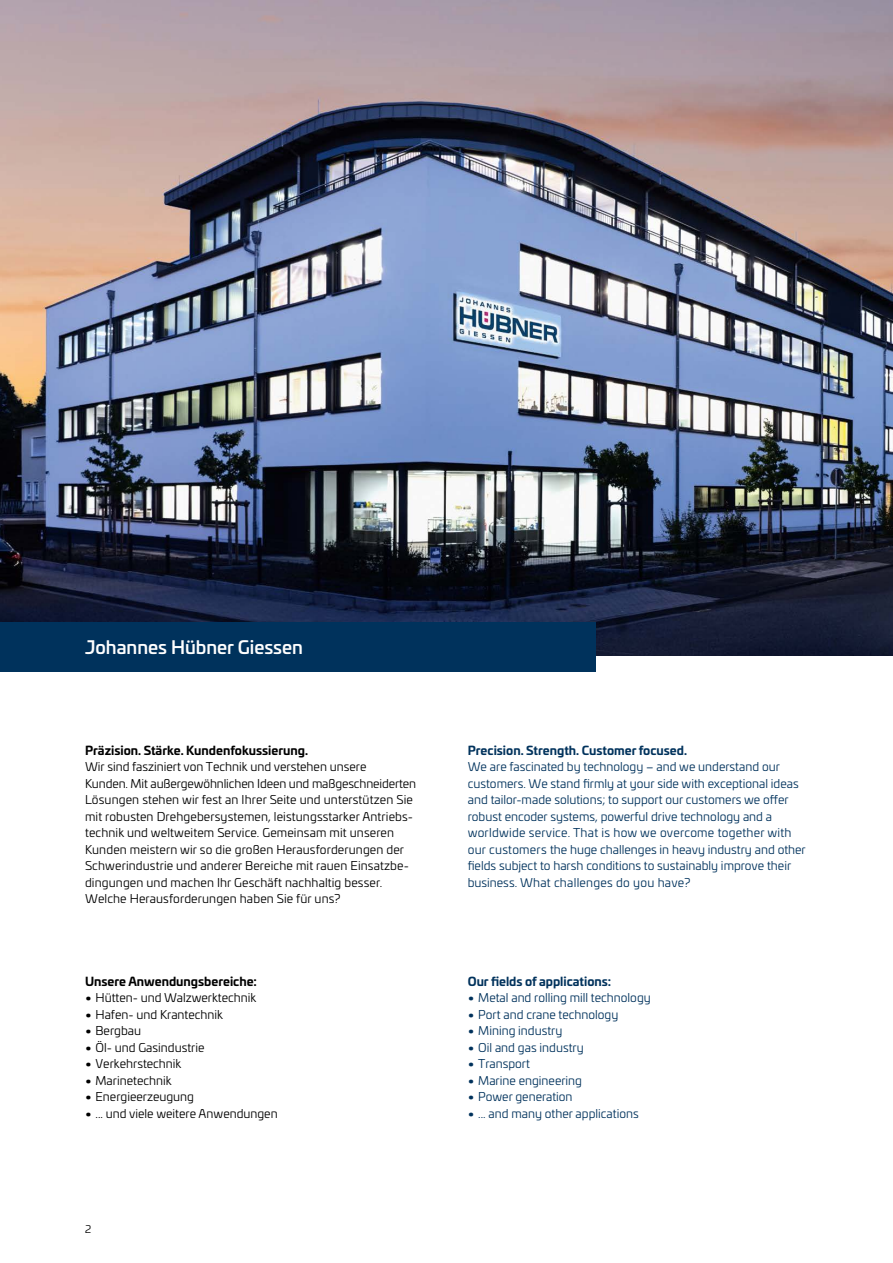
<style>
.page{position:relative;width:893px;height:1263px;background:#fff}
.page>*{position:absolute;margin:0;border:0;box-sizing:border-box;transform-origin:0 0}
.t1{font:500 18px "Univia Pro";color:#fff}
.t2{font:12px/16.5px "Univia Pro";letter-spacing:.01em;color:#000}
.t3{font:12px/16.5px "Univia Pro";color:#00325c}
.t4{font:700 12px "Univia Pro";color:#000}
.t5{font:700 12px "Univia Pro";color:#00325c}
.t6{font:10.5px "Univia Pro";color:#000}
.s1{font-weight:700}
</style>
<div class="page">
<img style="left:0;top:0;width:893px;height:656px">
<div style="left:0;top:623px;width:595px;height:49px;background:#00325c"></div>
<h1 class="t1" style="left:85px;top:634px;width:219px">Johannes Hübner Giessen</h1>
<p class="t4" style="left:85px;top:741px;width:224px">Präzision. Stärke. Kundenfokussierung.</p>
<p class="t2" style="left:85px;top:758px;width:333px">Wir sind fasziniert von Technik und verstehen unsere<br>Kunden. Mit außergewöhnlichen Ideen und maßgeschneiderten Lösungen stehen wir fest an Ihrer Seite und unterstützen Sie mit robusten Drehgebersystemen, leistungsstarker Antriebs&shy;technik und weltweitem Service. Gemeinsam mit unseren Kunden meistern wir so die großen Herausforderungen der Schwerindustrie und anderer Bereiche mit rauen Einsatzbe&shy;dingungen und machen Ihr Geschäft nachhaltig besser.<br>Welche Herausforderungen haben Sie für uns?</p>
<p class="t4" style="left:85px;top:972px;width:174px">Unsere Anwendungsbereiche:</p>
<p class="t2" style="left:85px;top:989px;width:173px"><span class="s1">•</span> Hütten- und Walzwerktechnik</p>
<p class="t2" style="left:85px;top:1005px;width:139px"><span class="s1">•</span> Hafen- und Krantechnik</p>
<p class="t2" style="left:85px;top:1022px;width:58px"><span class="s1">•</span> Bergbau</p>
<p class="t2" style="left:85px;top:1038px;width:121px"><span class="s1">•</span> Öl- und Gasindustrie</p>
<p class="t2" style="left:85px;top:1055px;width:98px"><span class="s1">•</span> Verkehrstechnik</p>
<p class="t2" style="left:85px;top:1071px;width:88px"><span class="s1">•</span> Marinetechnik</p>
<p class="t2" style="left:85px;top:1088px;width:111px"><span class="s1">•</span> Energieerzeugung</p>
<p class="t2" style="left:85px;top:1104px;width:194px"><span class="s1">•</span> ... und viele weitere Anwendungen</p>
<p class="t6" style="left:85px;top:1221px;width:8px">2</p>
<p class="t5" style="left:468px;top:741px;width:221px">Precision. Strength. Customer focused.</p>
<p class="t3" style="left:468px;top:758px;width:340px">We are fascinated by technology – and we understand our customers. We stand firmly at your side with exceptional ideas and tailor-made solutions; to support our customers we offer robust encoder systems, powerful drive technology and a worldwide service. That is how we overcome together with our customers the huge challenges in heavy industry and other fields subject to harsh conditions to sustainably improve their business. What challenges do you have?</p>
<p class="t5" style="left:468px;top:972px;width:145px">Our fields of applications:</p>
<p class="t3" style="left:468px;top:989px;width:185px"><span class="s1">•</span> Metal and rolling mill technology</p>
<p class="t3" style="left:468px;top:1005px;width:152px"><span class="s1">•</span> Port and crane technology</p>
<p class="t3" style="left:468px;top:1022px;width:96px"><span class="s1">•</span> Mining industry</p>
<p class="t3" style="left:468px;top:1038px;width:117px"><span class="s1">•</span> Oil and gas industry</p>
<p class="t3" style="left:468px;top:1055px;width:64px"><span class="s1">•</span> Transport</p>
<p class="t3" style="left:468px;top:1071px;width:116px"><span class="s1">•</span> Marine engineering</p>
<p class="t3" style="left:468px;top:1088px;width:106px"><span class="s1">•</span> Power generation</p>
<p class="t3" style="left:468px;top:1104px;width:172px"><span class="s1">•</span> ... and many other applications</p>
</div>
